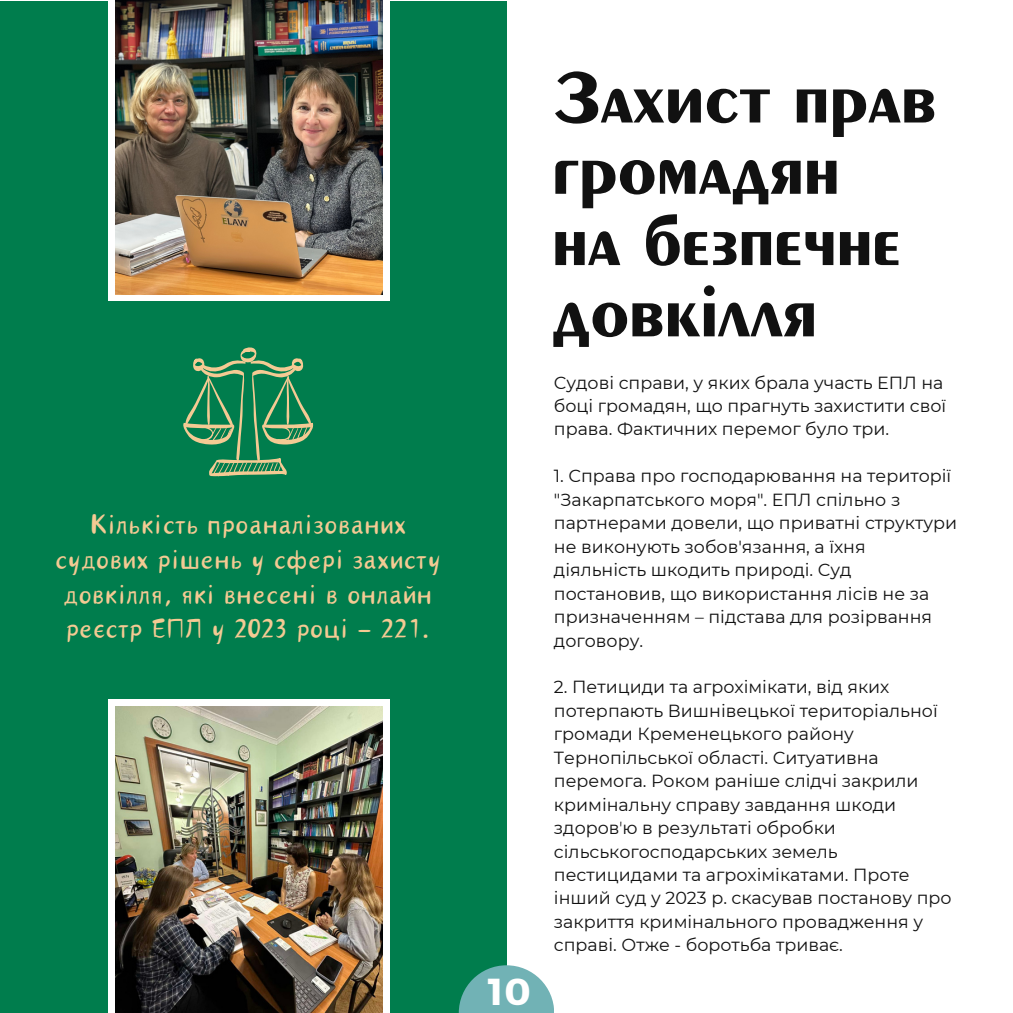
<style>
.page{position:relative;width:1013px;height:1013px;background:#fff}
.page>*{position:absolute;margin:0;border:0;box-sizing:border-box;transform-origin:0 0}
.t1{font:500 75px/71.2px "EP Lstyle";color:#111}
.t2{font:700 37.5px "Montserrat";color:#fff}
.t3{font:33.75px/34.8px "Canva Tangyuan Handwriting";color:#f4ca93;text-align:center}
.t4{font:17.5px/23.5px "Montserrat";color:#111}
</style>
<div class="page">
<div style="left:0;top:1px;width:506px;height:1011px;background:#007d4d"></div>
<div style="left:109px;top:699px;width:281px;height:313px;background:#fff"></div>
<img style="left:115px;top:706px;width:268px;height:306px">
<div style="left:109px;top:0;width:281px;height:300px;background:#fff"></div>
<img style="left:115px;top:0;width:268px;height:295px">
<svg style="left:183px;top:347px;width:130px;height:129px"></svg>
<svg style="left:459px;top:965px;width:95px;height:47px;fill:#71b2b5"></svg>
<p class="t3" style="left:55px;top:508px;width:388px">Кількість проаналізованих судових рішень у сфері захисту довкілля, які внесені в онлайн реєстр ЕПЛ у 2023 році - 221.</p>
<p class="t2" style="left:488px;top:966px;width:44px">10</p>
<p class="t1" style="left:552px;top:64px;width:386px">Захист прав громадян<br>на безпечне довкілля</p>
<h2 class="t4" style="left:554px;top:370px;width:394px">Судові справи, у яких брала участь ЕПЛ на боці громадян, що прагнуть захистити свої права. Фактичних перемог було три.</h2>
<h1 class="t4" style="left:554px;top:464px;width:404px">1. Справа про господарювання на території "Закарпатського моря". ЕПЛ спільно з партнерами довели, що приватні структури не виконують зобов'язання, а їхня діяльність шкодить природі. Суд постановив, що використання лісів не за призначенням – підстава для розірвання договору.</h1>
<p class="t4" style="left:554px;top:675px;width:399px">2. Петициди та агрохімікати, від яких потерпають Вишнівецької територіальної громади Кременецького району Тернопільської області. Ситуативна перемога. Роком раніше слідчі закрили кримінальну справу завдання шкоди здоровʼю в результаті обробки сільськогосподарських земель пестицидами та агрохімікатами. Проте інший суд у 2023 р. скасував постанову про закриття кримінального провадження у справі. Отже - боротьба триває.</p>
</div>
